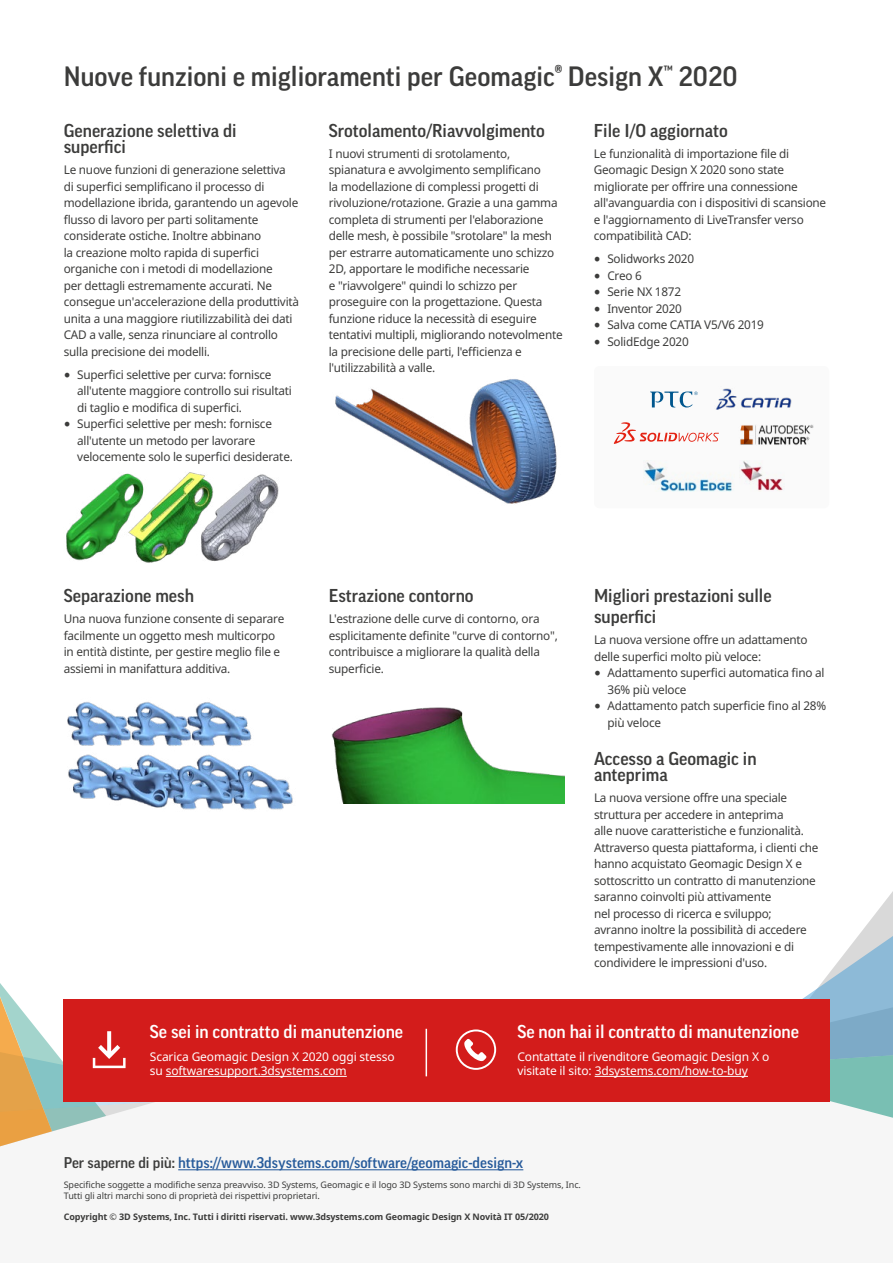
<style>
.page{position:relative;width:893px;height:1263px;background:#fff}
.page>*{position:absolute;margin:0;border:0;box-sizing:border-box;transform-origin:0 0}
.t1{font:500 27px "Good Pro";color:#3c3c3b}
.t2{font:500 18px/16.5px "Good Pro";color:#3c3c3b}
.t3{font:500 18px "Good Pro";color:#fff}
.t4{font:500 15px "Good Pro";color:#275b9b}
.t5{font:12px/16.5px "Noto Sans";letter-spacing:-.02em;color:#3c3c3b}
.t6{font:12px/14.4px "Noto Sans";letter-spacing:-.01em;color:#fff}
.t7{font:9px/10.8px "Noto Sans";letter-spacing:-.01em;color:#3c3c3b}
.t8{font:700 9px "Noto Sans";letter-spacing:-.01em;color:#3c3c3b}
.s1{font-family:"Minion Pro";font-size:18px}
.s2{color:#3c3c3b}
</style>
<div class="page">
<svg style="left:802px;top:891px;width:91px;height:227px"></svg>
<hr style="left:178px;top:1169px;width:345px;height:1px;background:#275b9b">
<div style="left:594px;top:366px;width:235px;height:142px;background:#fafafa;border-radius:5px"></div>
<svg style="left:650px;top:392px;width:48px;height:16px"></svg>
<img style="left:716px;top:388px;width:76px;height:22px">
<img style="left:740px;top:424px;width:74px;height:21px">
<img style="left:644px;top:462px;width:88px;height:29px">
<img style="left:740px;top:461px;width:43px;height:30px">
<svg style="left:613px;top:422px;width:106px;height:22px"></svg>
<img style="left:66px;top:472px;width:213px;height:91px">
<img style="left:335px;top:379px;width:222px;height:125px">
<img style="left:67px;top:702px;width:226px;height:108px">
<img style="left:331px;top:707px;width:233px;height:97px">
<div style="left:63px;top:999px;width:766px;height:103px;background:#d31c1b"></div>
<hr style="left:166px;top:1076px;width:181px;height:1px;background:#fff">
<hr style="left:595px;top:1076px;width:153px;height:1px;background:#fff">
<svg style="left:456px;top:1029px;width:40px;height:41px"></svg>
<svg style="left:0;top:983px;width:224px;height:164px"></svg>
<hr style="left:426px;top:1029px;width:1px;height:47px;background:#fff">
<h1 class="t1" style="left:64px;top:61px;width:675px">Nuove funzioni e miglioramenti per Geomagic® Design X<sup>™</sup> 2020</h1>
<h2 class="t2" style="left:64px;top:122px;width:174px">Generazione selettiva di superfici</h2>
<p class="t5" style="left:64px;top:161px;width:237px">Le nuove funzioni di generazione selettiva<br>di superfici semplificano il processo di modellazione ibrida, garantendo un agevole flusso di lavoro per parti solitamente considerate ostiche. Inoltre abbinano<br>la creazione molto rapida di superfici organiche con i metodi di modellazione<br>per dettagli estremamente accurati. Ne consegue un'accelerazione della produttività unita a una maggiore riutilizzabilità dei dati CAD a valle, senza rinunciare al controllo sulla precisione dei modelli.</p>
<p class="t5" style="left:77px;top:366px;width:216px;text-indent:-14px"><span class="s1">•</span> Superfici selettive per curva: fornisce all'utente maggiore controllo sui risultati di taglio e modifica di superfici.</p>
<p class="t5" style="left:77px;top:416px;width:217px;text-indent:-14px"><span class="s1">•</span> Superfici selettive per mesh: fornisce all'utente un metodo per lavorare velocemente solo le superfici desiderate.</p>
<h2 class="t2" style="left:329px;top:122px;width:218px">Srotolamento/Riavvolgimento</h2>
<p class="t5" style="left:329px;top:145px;width:235px">I nuovi strumenti di srotolamento, spianatura e avvolgimento semplificano<br>la modellazione di complessi progetti di rivoluzione/rotazione. Grazie a una gamma completa di strumenti per l'elaborazione delle mesh, è possibile "srotolare" la mesh per estrarre automaticamente uno schizzo 2D, apportare le modifiche necessarie<br>e "riavvolgere" quindi lo schizzo per proseguire con la progettazione. Questa funzione riduce la necessità di eseguire tentativi multipli, migliorando notevolmente la precisione delle parti, l'efficienza e l'utilizzabilità a valle.</p>
<h2 class="t2" style="left:594px;top:122px;width:136px">File I/O aggiornato</h2>
<p class="t5" style="left:594px;top:145px;width:234px">Le funzionalità di importazione file di Geomagic Design X 2020 sono state migliorate per offrire una connessione all'avanguardia con i dispositivi di scansione e l'aggiornamento di LiveTransfer verso compatibilità CAD:</p>
<p class="t5" style="left:594px;top:251px;width:102px"><span class="s1">•</span> Solidworks 2020</p>
<p class="t5" style="left:594px;top:267px;width:50px"><span class="s1">•</span> Creo 6</p>
<p class="t5" style="left:594px;top:284px;width:89px"><span class="s1">•</span> Serie NX 1872</p>
<p class="t5" style="left:594px;top:300px;width:89px"><span class="s1">•</span> Inventor 2020</p>
<p class="t5" style="left:594px;top:317px;width:172px"><span class="s1">•</span> Salva come CATIA V5/V6 2019</p>
<p class="t5" style="left:594px;top:333px;width:96px"><span class="s1">•</span> SolidEdge 2020</p>
<h2 class="t2" style="left:64px;top:588px;width:132px">Separazione mesh</h2>
<p class="t5" style="left:64px;top:610px;width:222px">Una nuova funzione consente di separare facilmente un oggetto mesh multicorpo in entità distinte, per gestire meglio file e assiemi in manifattura additiva.</p>
<h2 class="t2" style="left:329px;top:588px;width:146px">Estrazione contorno</h2>
<p class="t5" style="left:329px;top:610px;width:230px">L'estrazione delle curve di contorno, ora esplicitamente definite "curve di contorno", contribuisce a migliorare la qualità della superficie.</p>
<h2 class="t2" style="left:594px;top:585px;width:179px;line-height:21px">Migliori prestazioni sulle superfici</h2>
<p class="t5" style="left:594px;top:631px;width:215px">La nuova versione offre un adattamento delle superfici molto più veloce:</p>
<p class="t5" style="left:608px;top:664px;width:219px;text-indent:-14px"><span class="s1">•</span> Adattamento superfici automatica fino al<br>36% più veloce</p>
<p class="t5" style="left:608px;top:697px;width:220px;text-indent:-14px"><span class="s1">•</span> Adattamento patch superficie fino al 28% più veloce</p>
<h2 class="t2" style="left:594px;top:750px;width:164px">Accesso a Geomagic in anteprima</h2>
<p class="t5" style="left:594px;top:789px;width:226px">La nuova versione offre una speciale struttura per accedere in anteprima<br>alle nuove caratteristiche e funzionalità.<br>Attraverso questa piattaforma, i clienti che hanno acquistato Geomagic Design X e sottoscritto un contratto di manutenzione saranno coinvolti più attivamente<br>nel processo di ricerca e sviluppo; avranno inoltre la possibilità di accedere tempestivamente alle innovazioni e di condividere le impressioni d'uso.</p>
<h2 class="t3" style="left:150px;top:1021px;width:255px">Se sei in contratto di manutenzione</h2>
<p class="t6" style="left:150px;top:1049px;width:246px">Scarica Geomagic Design X 2020 oggi stesso su softwaresupport.3dsystems.com</p>
<h2 class="t3" style="left:517px;top:1021px;width:283px">Se non hai il contratto di manutenzione</h2>
<p class="t6" style="left:517px;top:1049px;width:253px">Contattate il rivenditore Geomagic Design X o visitate il sito: 3dsystems.com/how-to-buy</p>
<p class="t4" style="left:64px;top:1154px;width:461px"><span class="s2">Per saperne di più:</span> https://www.3dsystems.com/software/geomagic-design-x</p>
<p class="t7" style="left:64px;top:1179px;width:519px">Specifiche soggette a modifiche senza preavviso. 3D Systems, Geomagic e il logo 3D Systems sono marchi di 3D Systems, Inc.<br>Tutti gli altri marchi sono di proprietà dei rispettivi proprietari.</p>
<p class="t8" style="left:64px;top:1210px;width:487px">Copyright © 3D Systems, Inc. Tutti i diritti riservati. www.3dsystems.com Geomagic Design X Novità IT 05/2020</p>
</div>
